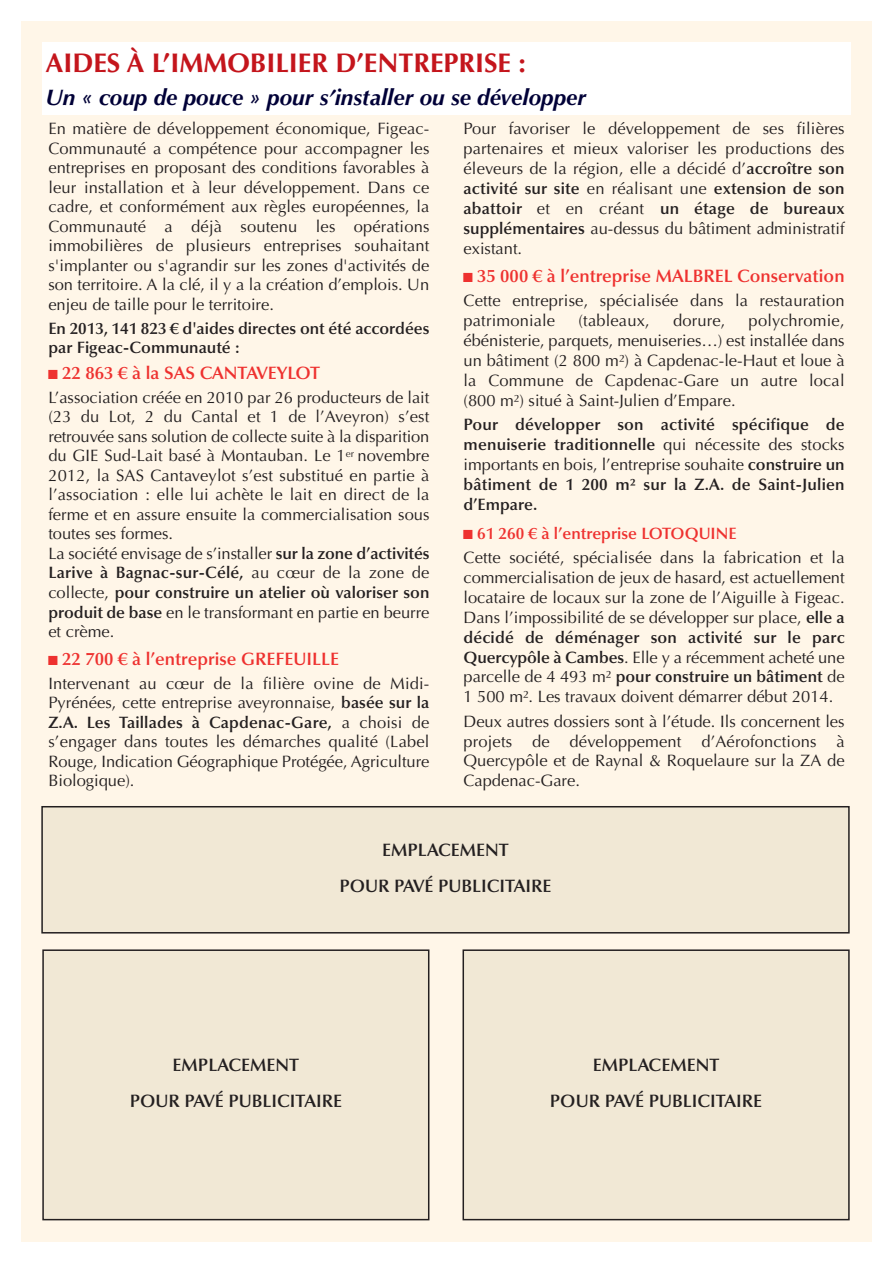
<style>
.page{position:relative;width:893px;height:1263px;background:#fff}
.page>*{position:absolute;margin:0;border:0;box-sizing:border-box;transform-origin:0 0}
.t1{font:700 27px "Optima LT Std";color:#c4151c}
.t2{font:italic 700 22.5px "Optima LT Std";color:#000037}
.t3{font:600 18px "Optima LT Std";color:#ee312f}
.t4{font:600 18px/36px "Optima LT Std";color:#231f20;text-align:center}
.t5{font:16.5px/19.5px "Optima LT Std";color:#231f20;text-align:justify}
.t6{font:600 16.5px/20px "Optima LT Std";color:#231f20}
.s1{font-family:"Consolas";font-weight:400;font-size:16.5px}
.s2{font-weight:600}
.s3{font-weight:400}
.s4{font-family:"Consolas";color:#ee312f}
.s5{font-weight:600;color:#ee312f}
</style>
<div class="page">
<div style="left:21px;top:21px;width:851px;height:1221px;background:#fff6e8"></div>
<div style="left:42px;top:43px;width:808px;height:72px;background:#fff"></div>
<div style="left:43px;top:950px;width:385px;height:270px;background:#f1e8d5"></div>
<div style="left:42px;top:949px;width:387px;height:271px;border:2px solid #231f20"></div>
<div style="left:42px;top:807px;width:806px;height:126px;background:#f1e8d5"></div>
<div style="left:41px;top:806px;width:808px;height:128px;border:2px solid #231f20"></div>
<div style="left:463px;top:950px;width:385px;height:270px;background:#f1e8d5"></div>
<div style="left:462px;top:949px;width:387px;height:271px;border:2px solid #231f20"></div>
<h1 class="t1" style="left:45px;top:47px;width:482px">AIDES À L’IMMOBILIER D’ENTREPRISE :</h1>
<h2 class="t2" style="left:45px;top:88px;width:542px">Un « coup de pouce » pour s’installer ou se développer</h2>
<p class="t5" style="left:48px;top:120px;width:382px">En matière de développement économique, Figeac-Communauté a compétence pour accompagner les entreprises en proposant des conditions favorables à leur installation et à leur développement. Dans ce cadre, et conformément aux règles européennes, la Communauté a déjà soutenu les opérations immobilières de plusieurs entreprises souhaitant s'implanter ou s'agrandir sur les zones d'activités de son territoire. A la clé, il y a la création d’emplois. Un enjeu de taille pour le territoire.</p>
<p class="t6" style="left:48px;top:320px;width:382px;line-height:19.5px">En 2013, 141 823 € d'aides directes ont été accordées par Figeac-Communauté :</p>
<p class="t3" style="left:48px;top:366px;width:273px"><span class="s1">■</span> 22 863 € à la SAS CANTAVEYLOT</p>
<p class="t5" style="left:48px;top:389px;width:382px;text-align:left">L’association créée en 2010 par 26 producteurs de lait (23 du Lot, 2 du Cantal et 1 de l’Aveyron) s’est retrouvée sans solution de collecte suite à la disparition du GIE Sud-Lait basé à Montauban. Le 1<sup>er</sup> novembre 2012, la SAS Cantaveylot s’est substitué en partie à l’association : elle lui achète le lait en direct de la ferme et en assure ensuite la commercialisation sous toutes ses formes.<br>La société envisage de s’installer <span class="s2">sur la zone d’activités Larive à Bagnac-sur-Célé,</span> au cœur de la zone de collecte, <span class="s2">pour construire un atelier où valoriser son produit de base</span> en le transformant en partie en beurre et crème.</p>
<p class="t3" style="left:48px;top:652px;width:292px"><span class="s1">■</span> 22 700 € à l’entreprise GREFEUILLE</p>
<p class="t5" style="left:48px;top:675px;width:382px">Intervenant au cœur de la filière ovine de Midi-Pyrénées, cette entreprise aveyronnaise, <span class="s2">basée sur la Z.A. Les Taillades à Capdenac-Gare,</span> a choisi de s’engager dans toutes les démarches qualité (Label Rouge, Indication Géographique Protégée, Agriculture Biologique).</p>
<p class="t5" style="left:463px;top:120px;width:382px;line-height:20px">Pour favoriser le développement de ses filières partenaires et mieux valoriser les productions des éleveurs de la région, elle a décidé d’<span class="s2">accroître son activité sur site</span> en réalisant une <span class="s2">extension de son abattoir</span> et en créant <span class="s2">un étage de bureaux supplémentaires</span> au-dessus du bâtiment administratif existant.</p>
<p class="t3" style="left:463px;top:269px;width:382px"><span class="s1">■</span> 35 000 € à l’entreprise MALBREL Conservation</p>
<p class="t5" style="left:463px;top:293px;width:382px;line-height:20px">Cette entreprise, spécialisée dans la restauration patrimoniale</p>
<p class="t5" style="left:463px;top:312px;width:382px;line-height:20px;text-indent:285px">polychromie, ébénisterie, parquets, menuiseries…) est installée dans un bâtiment (2 800 m²) à Capdenac-le-Haut et loue à la Commune de Capdenac-Gare un autre local (800 m²) situé à Saint-Julien d’Empare.</p>
<p class="t6" style="left:463px;top:416px;width:382px;text-align:justify">Pour développer son activité spécifique de menuiserie traditionnelle <span class="s3">qui nécessite des stocks importants en bois, l’entreprise souhaite</span> construire un bâtiment de 1 200 m² sur la Z.A. de Saint-Julien d’Empare.</p>
<p class="t5" style="left:463px;top:523px;width:382px;line-height:24.2px"><span class="s4">■</span> <span class="s5">61 260 € à l’entreprise LOTOQUINE<br></span>Cette société, spécialisée dans la fabrication et la</p>
<p class="t5" style="left:463px;top:569px;width:382px;line-height:20px">commercialisation de jeux de hasard, est actuellement locataire de locaux sur la zone de l’Aiguille à Figeac.<br>Dans l’impossibilité de se développer sur place, <span class="s2">elle a décidé de déménager son activité sur le parc Quercypôle à Cambes</span>. Elle y a récemment acheté une parcelle de 4 493 m² <span class="s2">pour construire un bâtiment</span> de 1 500 m². Les travaux doivent démarrer début 2014.</p>
<p class="t5" style="left:463px;top:713px;width:382px;line-height:20px">Deux autres dossiers sont à l’étude. Ils concernent les projets de développement d’Aérofonctions à Quercypôle et de Raynal &amp; Roquelaure sur la ZA de Capdenac-Gare.</p>
<p class="t5" style="left:578px;top:313px;width:73px">(tableaux,</p>
<p class="t5" style="left:673px;top:313px;width:54px">dorure,</p>
<p class="t4" style="left:339px;top:834px;width:214px">EMPLACEMENT<br>POUR PAVÉ PUBLICITAIRE</p>
<p class="t4" style="left:130px;top:1049px;width:214px">EMPLACEMENT<br>POUR PAVÉ PUBLICITAIRE</p>
<p class="t4" style="left:550px;top:1049px;width:214px">EMPLACEMENT<br>POUR PAVÉ PUBLICITAIRE</p>
</div>
